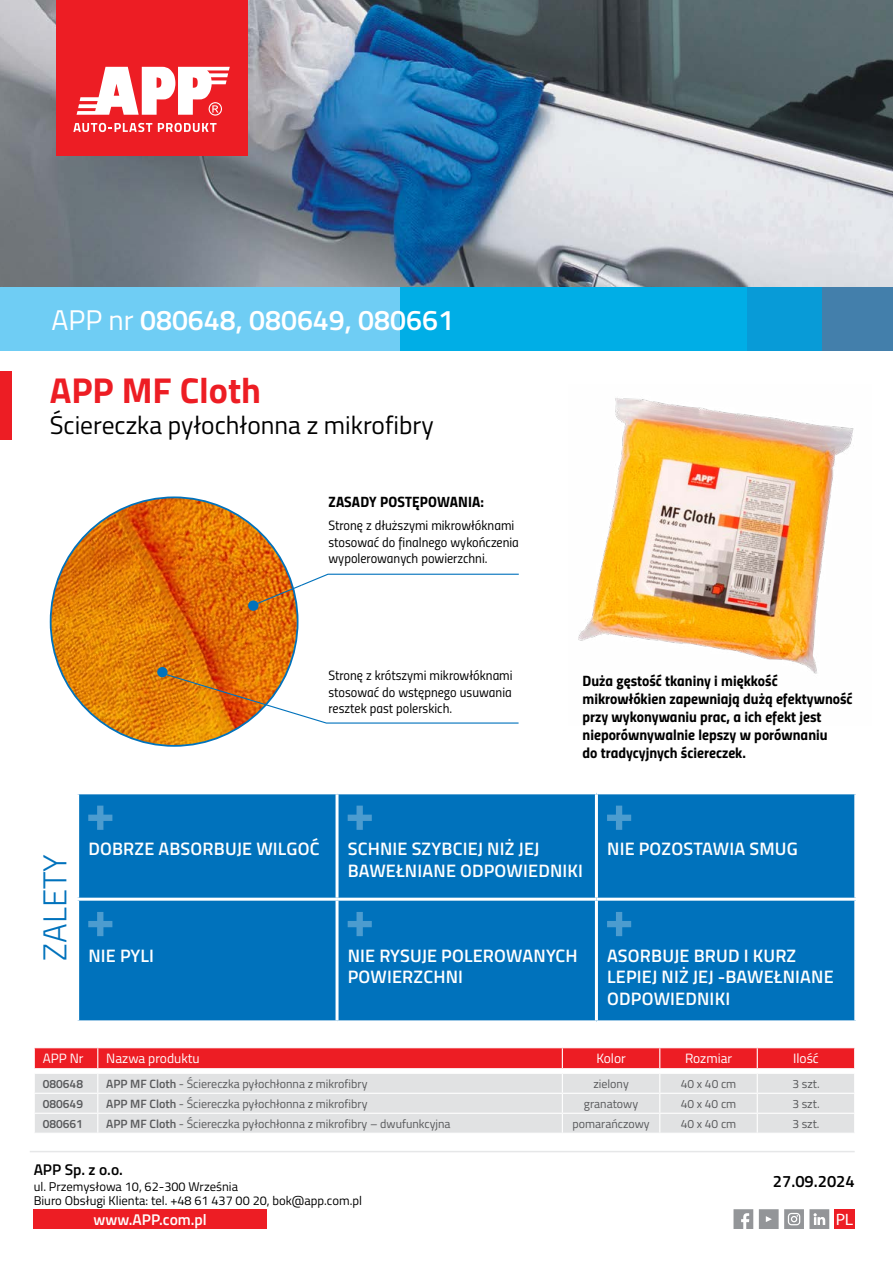
<style>
.page{position:relative;width:893px;height:1263px;background:#fff}
.page>*{position:absolute;margin:0;border:0;box-sizing:border-box;transform-origin:0 0}
.t1{font:700 36px "Titillium";color:#ed1d24}
.t2{font:300 33px "Titillium";color:#0072bc}
.t3{font:600 28.5px "Titillium";color:#fff}
.t4{font:25.5px "Titillium";color:#000}
.t5{font:600 18px/21.6px "Titillium";letter-spacing:.01em;color:#fff}
.t6{font:600 16.5px "Titillium";color:#000}
.t7{font:semi-expanded 16.5px "Myriad Pro";color:#fff}
.t8{font:600 15.45px "Titillium";color:#fff}
.t9{font:600 15.45px "Titillium";color:#000}
.t10{font:15px/18px "Titillium Bold Upright";color:#000}
.t11{font:13.5px/16.5px "Titillium Regular Upright";color:#000;text-align:justify}
.t12{font:13.5px "Titillium";color:#fff}
.t13{font:12.75px/14.1px "Titillium";color:#000}
.t14{font:12px "Titillium";color:#58595b}
.t15{font:600 12px "Titillium";color:#58595b}
.s1{font-weight:400}
.s2{font-weight:600}
</style>
<div class="page">
<img style="left:0;top:0;width:893px;height:287px">
<div style="left:728px;top:287px;width:97px;height:64px;background:#089bd7"></div>
<div style="left:399px;top:287px;width:348px;height:64px;background:#00aee6"></div>
<div style="left:0;top:287px;width:400px;height:64px;background:#6fcdf4"></div>
<div style="left:823px;top:287px;width:70px;height:64px;background:#437fab"></div>
<svg style="left:733px;top:1209px;width:20px;height:20px"></svg>
<svg style="left:759px;top:1209px;width:70px;height:20px"></svg>
<div style="left:34px;top:1209px;width:233px;height:20px;background:#ed1d24"></div>
<div style="left:834px;top:1209px;width:21px;height:20px;background:#ed1d24"></div>
<hr style="left:30px;top:1151px;width:825px;height:1px;background:#e6e7e8">
<div style="left:56px;top:0;width:191px;height:156px;background:#ed1d24"></div>
<svg style="left:73px;top:123px;width:79px;height:9px"></svg>
<svg style="left:158px;top:123px;width:59px;height:9px"></svg>
<svg style="left:77px;top:67px;width:153px;height:49px"></svg>
<div style="left:0;top:371px;width:11px;height:69px;background:#ed1d24"></div>
<svg style="left:34px;top:1048px;width:821px;height:85px;background:#e6b7b9"></svg>
<div style="left:79px;top:794px;width:775px;height:226px;background:#0072bc"></div>
<hr style="left:336px;top:794px;width:3px;height:104px;background:#fff">
<hr style="left:336px;top:901px;width:3px;height:119px;background:#fff">
<hr style="left:595px;top:794px;width:3px;height:104px;background:#fff">
<hr style="left:76px;top:898px;width:261px;height:3px;background:#fff">
<hr style="left:337px;top:898px;width:259px;height:3px;background:#fff">
<hr style="left:596px;top:898px;width:261px;height:3px;background:#fff">
<hr style="left:595px;top:901px;width:3px;height:119px;background:#fff">
<svg style="left:88px;top:806px;width:24px;height:24px"></svg>
<svg style="left:348px;top:806px;width:24px;height:24px"></svg>
<svg style="left:607px;top:806px;width:24px;height:24px"></svg>
<svg style="left:88px;top:912px;width:24px;height:24px"></svg>
<svg style="left:348px;top:912px;width:24px;height:24px"></svg>
<svg style="left:607px;top:912px;width:24px;height:24px"></svg>
<img style="left:51px;top:497px;width:247px;height:249px">
<div style="left:157px;top:667px;width:11px;height:10px;background:#0072bc;border-radius:50%"></div>
<div style="left:248px;top:600px;width:10px;height:11px;background:#0072bc;border-radius:50%"></div>
<svg style="left:163px;top:673px;width:356px;height:51px"></svg>
<svg style="left:252px;top:573px;width:267px;height:33px"></svg>
<img style="left:578px;top:398px;width:276px;height:276px">
<h3 class="t3" style="left:52px;top:298px;width:404px"><span class="s1">APP nr</span> 080648, 080649, 080661</h3>
<h1 class="t1" style="left:50px;top:363px;width:213px">APP MF Cloth</h1>
<h3 class="t4" style="left:50px;top:406px;width:385px">Ściereczka pyłochłonna z mikrofibry</h3>
<p class="t10" style="left:329px;top:491px;width:157px">ZASADY POSTĘPOWANIA:</p>
<p class="t11" style="left:328px;top:516px;width:192px;text-align:left">Stronę z dłuższymi mikrowłóknami stosować do finalnego wykończenia wypolerowanych powierzchni.</p>
<p class="t11" style="left:328px;top:666px;width:186px">Stronę z krótszymi mikrowłóknami stosować do wstępnego usuwania resztek past polerskich.</p>
<p class="t10" style="left:583px;top:671px;width:272px">Duża gęstość tkaniny i miękkość mikrowłókien zapewniają dużą efektywność przy wykonywaniu prac, a ich efekt jest nieporównywalnie lepszy w porównaniu<br>do tradycyjnych ściereczek.</p>
<h2 class="t2" style="left:31px;top:960px;width:108px;rotate:-90deg">ZALETY</h2>
<h3 class="t5" style="left:88px;top:837px;width:233px">DOBRZE ABSORBUJE WILGOĆ</h3>
<h3 class="t5" style="left:348px;top:837px;width:237px">SCHNIE SZYBCIEJ NIŻ JEJ<br>BAWEŁNIANE ODPOWIEDNIKI</h3>
<h3 class="t5" style="left:607px;top:837px;width:192px">NIE POZOSTAWIA SMUG</h3>
<h3 class="t5" style="left:88px;top:944px;width:67px">NIE PYLI</h3>
<h3 class="t5" style="left:348px;top:944px;width:231px">NIE RYSUJE POLEROWANYCH<br>POWIERZCHNI</h3>
<h3 class="t5" style="left:607px;top:944px;width:228px">ASORBUJE BRUD I KURZ<br>LEPIEJ NIŻ JEJ -BAWEŁNIANE<br>ODPOWIEDNIKI</h3>
<p class="t12" style="left:43px;top:1049px;width:42px">APP Nr</p>
<p class="t12" style="left:106px;top:1049px;width:95px">Nazwa produktu</p>
<p class="t12" style="left:596px;top:1049px;width:31px">Kolor</p>
<p class="t12" style="left:685px;top:1049px;width:49px">Rozmiar</p>
<p class="t12" style="left:793px;top:1049px;width:27px">Ilość</p>
<p class="t15" style="left:43px;top:1074px;width:42px">080648</p>
<p class="t14" style="left:106px;top:1075px;width:263px"><span class="s2">APP MF Cloth</span> - Ściereczka pyłochłonna z mikrofibry</p>
<p class="t14" style="left:593px;top:1075px;width:37px">zielony</p>
<p class="t14" style="left:681px;top:1075px;width:57px">40 x 40 cm</p>
<p class="t14" style="left:792px;top:1075px;width:29px">3 szt.</p>
<p class="t15" style="left:43px;top:1094px;width:42px">080649</p>
<p class="t14" style="left:106px;top:1095px;width:263px"><span class="s2">APP MF Cloth</span> - Ściereczka pyłochłonna z mikrofibry</p>
<p class="t14" style="left:584px;top:1095px;width:56px">granatowy</p>
<p class="t14" style="left:681px;top:1095px;width:57px">40 x 40 cm</p>
<p class="t14" style="left:792px;top:1095px;width:29px">3 szt.</p>
<p class="t15" style="left:43px;top:1114px;width:42px">080661</p>
<p class="t14" style="left:106px;top:1115px;width:346px"><span class="s2">APP MF Cloth</span> - Ściereczka pyłochłonna z mikrofibry – dwufunkcyjna</p>
<p class="t14" style="left:572px;top:1115px;width:79px">pomarańczowy</p>
<p class="t14" style="left:681px;top:1115px;width:57px">40 x 40 cm</p>
<p class="t14" style="left:792px;top:1115px;width:29px">3 szt.</p>
<p class="t9" style="left:34px;top:1158px;width:91px">APP Sp. z o.o.</p>
<p class="t13" style="left:34px;top:1179px;width:330px">ul. Przemysłowa 10, 62-300 Września<br>Biuro Obsługi Klienta: tel. +48 61 437 00 20, bok@app.com.pl</p>
<p class="t8" style="left:94px;top:1208px;width:115px">www.APP.com.pl</p>
<h3 class="t7" style="left:836px;top:1209px;width:19px">PL</h3>
<h3 class="t6" style="left:773px;top:1169px;width:83px">27.09.2024</h3>
</div>
